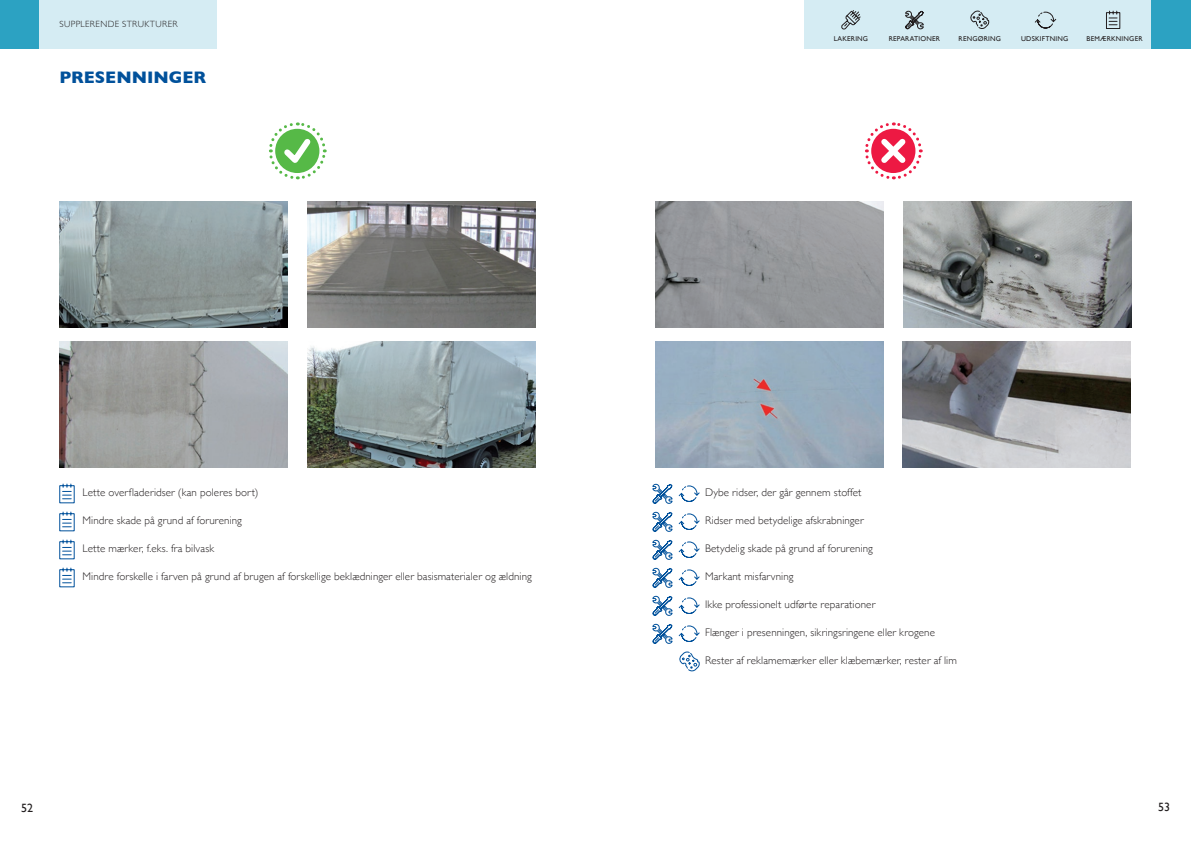
<style>
.page{position:relative;width:1191px;height:842px;background:#fff}
.page>*{position:absolute;margin:0;border:0;box-sizing:border-box;transform-origin:0 0}
.t1{font:700 17px "Gill Sans";letter-spacing:-.005em;color:#01519b}
.t2{font:12px "Gill Sans";color:#231f20}
.t3{font:300 11px "Gill Sans";letter-spacing:.01em;color:#231f20}
.t4{font:300 9px "Gill Sans";letter-spacing:.045em;color:#231f20}
.t5{font:7px "Gill Sans";letter-spacing:.03em;color:#231f20}
</style>
<div class="page">
<svg style="left:269px;top:122px;width:58px;height:58px"></svg>
<svg style="left:865px;top:122px;width:58px;height:58px"></svg>
<div style="left:39px;top:0;width:178px;height:49px;background:#d5ecf3"></div>
<div style="left:0;top:0;width:39px;height:49px;background:#2ca2c2"></div>
<div style="left:804px;top:0;width:347px;height:49px;background:#d5ecf3"></div>
<div style="left:1151px;top:0;width:40px;height:49px;background:#2ca2c2"></div>
<svg style="left:1106px;top:10px;width:14px;height:19px"></svg>
<svg style="left:905px;top:10px;width:19px;height:20px"></svg>
<svg style="left:970px;top:10px;width:19px;height:19px"></svg>
<svg style="left:841px;top:10px;width:20px;height:20px"></svg>
<svg style="left:1034px;top:11px;width:22px;height:18px"></svg>
<img style="left:60px;top:342px;width:228px;height:126px">
<img style="left:655px;top:342px;width:228px;height:126px">
<img style="left:308px;top:202px;width:228px;height:126px">
<img style="left:308px;top:342px;width:228px;height:126px">
<img style="left:903px;top:202px;width:228px;height:126px">
<img style="left:902px;top:342px;width:229px;height:126px">
<img style="left:60px;top:202px;width:228px;height:126px">
<img style="left:655px;top:202px;width:228px;height:126px">
<svg style="left:59px;top:483px;width:16px;height:21px"></svg>
<svg style="left:59px;top:511px;width:16px;height:21px"></svg>
<svg style="left:59px;top:539px;width:16px;height:21px"></svg>
<svg style="left:59px;top:567px;width:16px;height:21px"></svg>
<svg style="left:652px;top:483px;width:48px;height:161px"></svg>
<svg style="left:679px;top:651px;width:20px;height:21px"></svg>
<p class="t4" style="left:60px;top:17px;width:120px">SUPPLERENDE STRUKTURER</p>
<h1 class="t1" style="left:60px;top:63px;width:148px">PRESENNINGER</h1>
<p class="t3" style="left:82px;top:484px;width:177px">Lette overfladeridser (kan poleres bort)</p>
<p class="t3" style="left:82px;top:512px;width:161px">Mindre skade på grund af forurening</p>
<p class="t3" style="left:82px;top:540px;width:133px">Lette mærker, f.eks. fra bilvask</p>
<p class="t3" style="left:82px;top:568px;width:451px">Mindre forskelle i farven på grund af brugen af forskellige beklædninger eller basismaterialer og ældning</p>
<p class="t5" style="left:833px;top:34px;width:36px">LAKERING</p>
<p class="t5" style="left:888px;top:34px;width:53px">REPARATIONER</p>
<p class="t5" style="left:958px;top:34px;width:44px">RENGØRING</p>
<p class="t5" style="left:1021px;top:34px;width:49px">UDSKIFTNING</p>
<p class="t5" style="left:1086px;top:34px;width:57px">BEMÆRKNINGER</p>
<p class="t3" style="left:705px;top:484px;width:158px">Dybe ridser, der går gennem stoffet</p>
<p class="t3" style="left:705px;top:512px;width:160px">Ridser med betydelige afskrabninger</p>
<p class="t3" style="left:705px;top:540px;width:169px">Betydelig skade på grund af forurening</p>
<p class="t3" style="left:705px;top:568px;width:90px">Markant misfarvning</p>
<p class="t3" style="left:705px;top:596px;width:172px">Ikke professionelt udførte reparationer</p>
<p class="t3" style="left:705px;top:624px;width:231px">Flænger i presenningen, sikringsringene eller krogene</p>
<p class="t3" style="left:705px;top:652px;width:253px">Rester af reklamemærker eller klæbemærker, rester af lim</p>
<p class="t2" style="left:21px;top:801px;width:13px">52</p>
<p class="t2" style="left:1158px;top:800px;width:13px">53</p>
</div>
